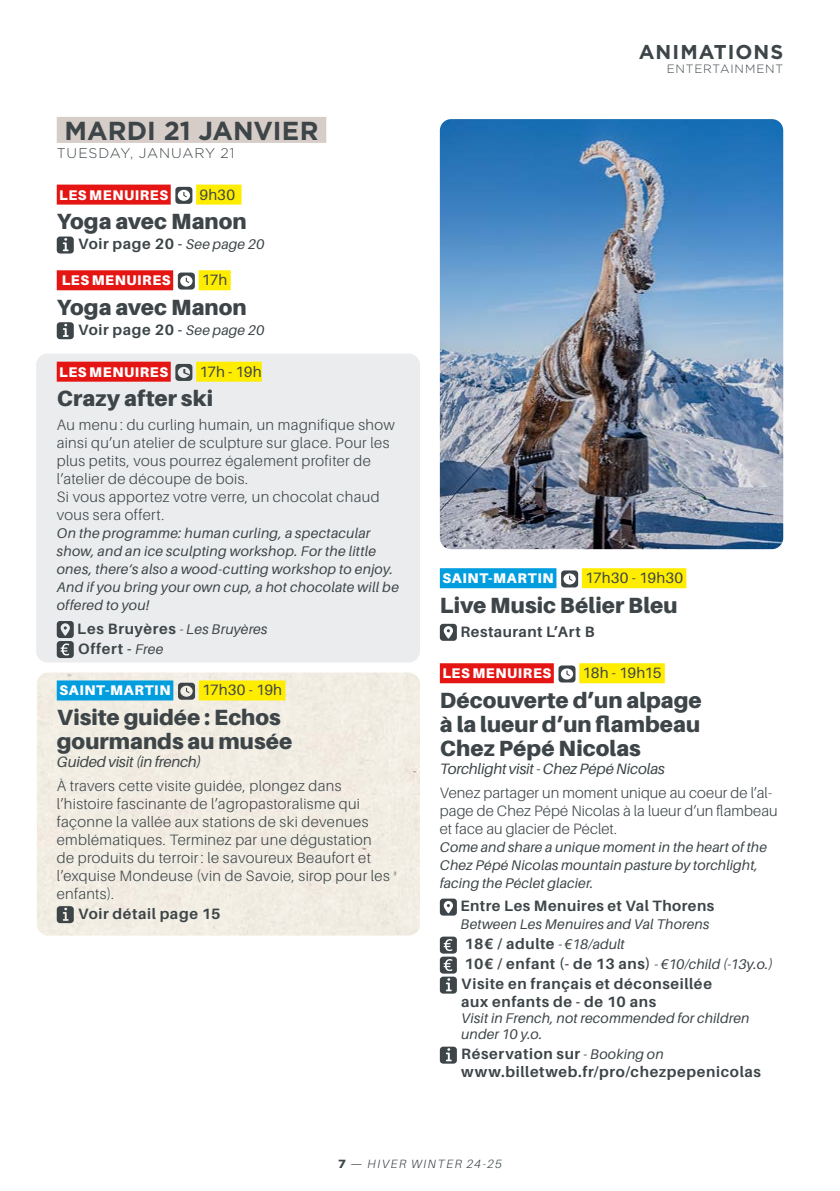
<style>
.page{position:relative;width:840px;height:1191px;background:#fff}
.page>*{position:absolute;margin:0;border:0;box-sizing:border-box;transform-origin:0 0}
.t1{font:700 26px "Gotham";color:#3d4548}
.t2{font:900 22px/24px "Aileron";letter-spacing:.005em;color:#3d4548}
.t3{font:700 20px "Gotham";letter-spacing:.05em;color:#3d4548}
.t4{font:300 15px/18px "Aileron";letter-spacing:.02em;color:#3d4548}
.t5{font:700 15px/20px "Aileron";letter-spacing:.04em;color:#3d4548}
.t6{font:italic 15px "Aileron";letter-spacing:-.01em;color:#3d4548}
.t7{font:15px "Aileron";color:#3d4548}
.t8{font:15px "Aileron";letter-spacing:-.025em;color:#3d4548}
.t9{font:italic 14px/18px "Aileron";letter-spacing:.015em;color:#3d4548}
.t10{font:900 14px "Aileron";letter-spacing:.045em;color:#fff}
.t11{font:300 14px "Gotham";letter-spacing:.065em;color:#3d4548}
.t12{font:italic 300 12px "Aileron";letter-spacing:.13em;color:#3d4548}
.t13{font:300 12px "Gotham";letter-spacing:.07em;color:#3d4548}
.s1{font-weight:400;font-style:italic;font-size:14px}
.s2{font-weight:700;font-style:normal;font-size:15px}
.s3{font-weight:900;font-style:normal}
.s4{font-weight:400;font-style:normal}
</style>
<div class="page">
<div style="left:36px;top:353px;width:384px;height:309px;background:#ebeced;border-radius:11px"></div>
<div style="left:57px;top:117px;width:269px;height:26px;background:#d7cdc8"></div>
<div style="left:57px;top:185px;width:114px;height:20px;background:#e41513"></div>
<div style="left:196px;top:185px;width:45px;height:20px;background:#ffed00"></div>
<div style="left:57px;top:270px;width:116px;height:20px;background:#e41513"></div>
<div style="left:198px;top:270px;width:32px;height:20px;background:#ffed00"></div>
<div style="left:57px;top:362px;width:114px;height:20px;background:#e41513"></div>
<div style="left:196px;top:362px;width:66px;height:20px;background:#ffed00"></div>
<div style="left:57px;top:680px;width:116px;height:20px;background:#009ddf"></div>
<div style="left:199px;top:680px;width:86px;height:20px;background:#ffed00"></div>
<svg style="left:175px;top:187px;width:17px;height:17px"></svg>
<svg style="left:57px;top:236px;width:17px;height:17px"></svg>
<svg style="left:178px;top:272px;width:17px;height:17px"></svg>
<svg style="left:57px;top:322px;width:17px;height:17px"></svg>
<svg style="left:175px;top:364px;width:17px;height:17px"></svg>
<svg style="left:57px;top:621px;width:17px;height:37px"></svg>
<svg style="left:178px;top:682px;width:17px;height:17px"></svg>
<svg style="left:57px;top:906px;width:17px;height:17px"></svg>
<div style="left:439px;top:568px;width:117px;height:20px;background:#009ddf"></div>
<div style="left:581px;top:568px;width:105px;height:20px;background:#ffed00"></div>
<div style="left:439px;top:663px;width:114px;height:20px;background:#e41513"></div>
<div style="left:579px;top:663px;width:85px;height:20px;background:#ffed00"></div>
<svg style="left:561px;top:570px;width:16px;height:17px"></svg>
<svg style="left:439px;top:624px;width:17px;height:17px"></svg>
<svg style="left:558px;top:665px;width:17px;height:17px"></svg>
<svg style="left:439px;top:898px;width:17px;height:17px"></svg>
<svg style="left:439px;top:936px;width:17px;height:57px"></svg>
<svg style="left:439px;top:1046px;width:17px;height:17px"></svg>
<img style="left:439px;top:119px;width:343px;height:430px">
<h1 class="t1" style="left:64px;top:113px;width:255px">MARDI 21 JANVIER</h1>
<p class="t11" style="left:57px;top:144px;width:179px">TUESDAY, JANUARY 21</p>
<p class="t10" style="left:59px;top:186px;width:110px">LES MENUIRES</p>
<p class="t7" style="left:199px;top:186px;width:37px">9h30</p>
<h2 class="t2" style="left:57px;top:209px;width:191px">Yoga avec Manon</h2>
<p class="t5" style="left:78px;top:234px;width:188px">Voir page 20 - <span class="s1">See page 20</span></p>
<p class="t10" style="left:62px;top:272px;width:110px">LES MENUIRES</p>
<p class="t7" style="left:202px;top:272px;width:27px">17h</p>
<h2 class="t2" style="left:57px;top:295px;width:191px">Yoga avec Manon</h2>
<p class="t5" style="left:78px;top:320px;width:188px">Voir page 20 - <span class="s1">See page 20</span></p>
<p class="t10" style="left:59px;top:363px;width:110px">LES MENUIRES</p>
<p class="t7" style="left:199px;top:363px;width:64px">17h - 19h</p>
<h2 class="t2" style="left:57px;top:386px;width:158px">Crazy after ski</h2>
<p class="t4" style="left:57px;top:416px;width:339px">Au menu : du curling humain, un magnifique show ainsi qu’un atelier de sculpture sur glace. Pour les plus petits, vous pourrez également profiter de l’atelier de découpe de bois.<br>Si vous apportez votre verre, un chocolat chaud vous sera offert.</p>
<p class="t9" style="left:57px;top:524px;width:343px">On the programme: human curling, a spectacular show, and an ice sculpting workshop. For the little ones, there’s also a wood-cutting workshop to enjoy.<br>And if you bring your own cup, a hot chocolate will be offered to you!</p>
<p class="t9" style="left:77px;top:620px;width:192px"><span class="s2">Les Bruyères</span> - Les Bruyères</p>
<p class="t5" style="left:78px;top:638px;width:87px">Offert - <span class="s1">Free</span></p>
<p class="t10" style="left:59px;top:682px;width:112px">SAINT-MARTIN</p>
<p class="t7" style="left:202px;top:682px;width:82px">17h30 - 19h</p>
<h2 class="t2" style="left:57px;top:705px;width:237px">Visite guidée : Echos gourmands au musée</h2>
<p class="t6" style="left:57px;top:753px;width:146px">Guided visit (in french)</p>
<p class="t4" style="left:57px;top:777px;width:334px">À travers cette visite guidée, plongez dans l’histoire fascinante de l’agropastoralisme qui façonne la vallée aux stations de ski devenues emblématiques. Terminez par une dégustation de produits du terroir : le savoureux Beaufort et l’exquise Mondeuse (vin de Savoie, sirop pour les enfants).</p>
<p class="t5" style="left:78px;top:903px;width:144px">Voir détail page 15</p>
<h3 class="t3" style="left:638px;top:39px;width:146px">ANIMATIONS</h3>
<p class="t13" style="left:666px;top:61px;width:118px">ENTERTAINMENT</p>
<p class="t10" style="left:442px;top:570px;width:112px">SAINT-MARTIN</p>
<p class="t7" style="left:584px;top:570px;width:99px">17h30 - 19h30</p>
<h2 class="t2" style="left:439px;top:593px;width:239px">Live Music Bélier Bleu</h2>
<p class="t5" style="left:460px;top:621px;width:136px">Restaurant L’Art B</p>
<p class="t10" style="left:442px;top:665px;width:110px">LES MENUIRES</p>
<p class="t8" style="left:582px;top:665px;width:80px">18h - 19h15</p>
<h2 class="t2" style="left:439px;top:688px;width:263px;text-align:justify">Découverte d’un alpage à la lueur d’un flambeau Chez Pépé Nicolas</h2>
<p class="t6" style="left:439px;top:760px;width:226px">Torchlight visit - Chez Pépé Nicolas</p>
<p class="t4" style="left:439px;top:783px;width:339px">Venez partager un moment unique au coeur de l’al&shy;page de Chez Pépé Nicolas à la lueur d’un flambeau et face au glacier de Péclet.</p>
<p class="t9" style="left:439px;top:838px;width:328px">Come and share a unique moment in the heart of the<br>Chez Pépé Nicolas mountain pasture by torchlight, facing the Péclet glacier.</p>
<p class="t5" style="left:460px;top:896px;width:255px">Entre Les Menuires et Val Thorens</p>
<p class="t9" style="left:460px;top:915px;width:250px">Between Les Menuires and Val Thorens</p>
<p class="t5" style="left:461px;top:934px;width:313px">18€ / adulte <span class="s1">- €18/adult<br></span>10€ / enfant (- de 13 ans) <span class="s1">- €10/child (-13y.o.)<br></span>Visite en français et déconseillée</p>
<p class="t5" style="left:461px;top:992px;width:196px">aux enfants de - de 10 ans</p>
<p class="t9" style="left:461px;top:1010px;width:289px;line-height:16px">Visit in French, not recommended for children under 10 y.o.</p>
<p class="t5" style="left:461px;top:1045px;width:301px;line-height:18px">Réservation sur <span class="s1">- Booking on </span>www.billetweb.fr/pro/chezpepenicolas</p>
<p class="t12" style="left:338px;top:1157px;width:165px"><span class="s3">7</span> <span class="s4">—</span> HIVER WINTER 24-25</p>
</div>
